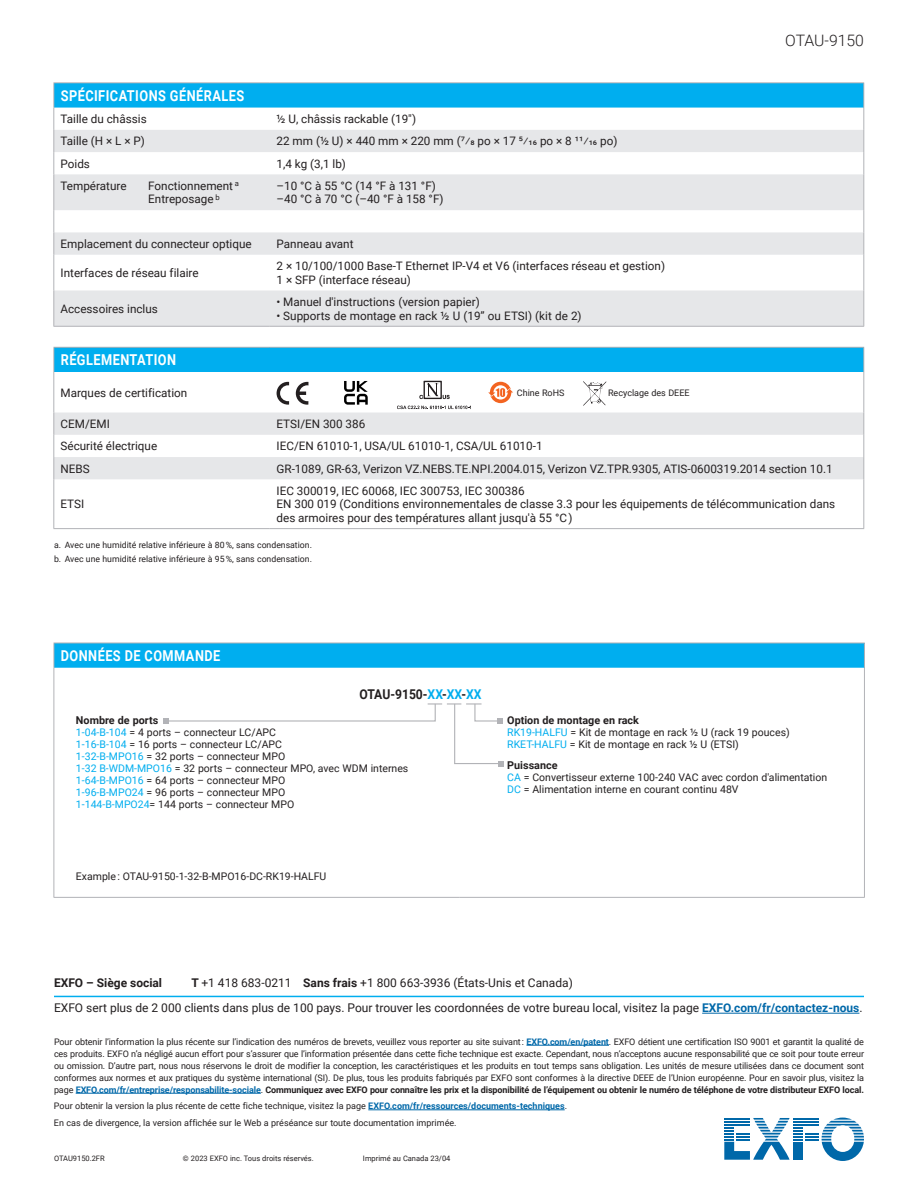
<style>
.page{position:relative;width:918px;height:1188px;background:#fff}
.page>*{position:absolute;margin:0;border:0;box-sizing:border-box;transform-origin:0 0}
.t1{font:300 15.75px "Roboto";letter-spacing:-.005em;color:#231f20}
.t2{font:700 15px "Roboto";letter-spacing:.035em;color:#fff;scale:.85 1}
.t3{font:700 13.5px "Roboto";color:#231f20;scale:.9 1}
.t4{font:12px/25.2px "Roboto";color:#231f20}
.t5{font:700 12px "Roboto";color:#231f20}
.t6{font:11.7px/13.5px "Roboto";color:#231f20}
.t7{font:700 10.8px "Roboto";color:#231f20}
.t8{font:10.5px/12px "Roboto";color:#231f20}
.t9{font:9px/12px "Roboto";color:#231f20;text-align:justify}
.t10{font:8.7px/14.4px "Roboto";color:#231f20}
.t11{font:7.5px "Roboto";color:#231f20}
.s1{color:#00aeef}
.s2{font-weight:700}
.s3{font-weight:700;color:#0068a9}
</style>
<div class="page">
<svg style="left:724px;top:1118px;width:140px;height:43px"></svg>
<hr style="left:724px;top:1124px;width:26px;height:2px;background:#0068a9">
<hr style="left:54px;top:996px;width:810px;height:1px;background:#00aeef">
<hr style="left:702px;top:1013px;width:157px;height:1px;background:#0068a9">
<hr style="left:526px;top:1045px;width:83px;height:1px;background:#0068a9">
<hr style="left:76px;top:1093px;width:185px;height:1px;background:#0068a9">
<hr style="left:368px;top:1110px;width:197px;height:1px;background:#0068a9">
<div style="left:54px;top:643px;width:810px;height:25px;background:#00aeef"></div>
<svg style="left:55px;top:718px;width:809px;height:179px"></svg>
<hr style="left:54px;top:643px;width:405px;height:1px;background:#b2b3b7">
<svg style="left:54px;top:643px;width:1px;height:25px"></svg>
<hr style="left:459px;top:643px;width:406px;height:1px;background:#b2b3b7">
<svg style="left:864px;top:643px;width:1px;height:25px"></svg>
<hr style="left:864px;top:668px;width:1px;height:229px;background:#b2b3b7">
<hr style="left:54px;top:668px;width:1px;height:229px;background:#b2b3b7">
<hr style="left:54px;top:897px;width:405px;height:1px;background:#b2b3b7">
<hr style="left:459px;top:897px;width:406px;height:1px;background:#b2b3b7">
<svg style="left:164px;top:703px;width:340px;height:63px"></svg>
<div style="left:54px;top:83px;width:810px;height:25px;background:#00aeef"></div>
<svg style="left:54px;top:130px;width:809px;height:196px;fill:#e6e7e9"></svg>
<hr style="left:53px;top:82px;width:217px;height:1px;background:#b2b3b7">
<hr style="left:270px;top:82px;width:594px;height:1px;background:#b2b3b7">
<svg style="left:53px;top:83px;width:1px;height:91px"></svg>
<svg style="left:863px;top:83px;width:1px;height:91px"></svg>
<hr style="left:53px;top:174px;width:1px;height:36px;background:#b2b3b7">
<hr style="left:863px;top:174px;width:1px;height:36px;background:#b2b3b7">
<svg style="left:53px;top:210px;width:1px;height:45px"></svg>
<svg style="left:863px;top:210px;width:1px;height:45px"></svg>
<hr style="left:53px;top:255px;width:1px;height:35px;background:#b2b3b7">
<hr style="left:863px;top:255px;width:1px;height:35px;background:#b2b3b7">
<hr style="left:53px;top:290px;width:1px;height:36px;background:#b2b3b7">
<hr style="left:863px;top:290px;width:1px;height:36px;background:#b2b3b7">
<hr style="left:53px;top:326px;width:217px;height:1px;background:#b2b3b7">
<hr style="left:270px;top:326px;width:594px;height:1px;background:#b2b3b7">
<div style="left:54px;top:347px;width:810px;height:25px;background:#00aeef"></div>
<svg style="left:54px;top:372px;width:809px;height:156px"></svg>
<svg style="left:54px;top:413px;width:809px;height:66px;fill:#e6e7e9"></svg>
<hr style="left:53px;top:347px;width:217px;height:1px;background:#b2b3b7">
<svg style="left:53px;top:348px;width:1px;height:24px"></svg>
<hr style="left:270px;top:347px;width:594px;height:1px;background:#b2b3b7">
<svg style="left:863px;top:348px;width:1px;height:24px"></svg>
<hr style="left:53px;top:372px;width:1px;height:41px;background:#b2b3b7">
<hr style="left:863px;top:372px;width:1px;height:41px;background:#b2b3b7">
<svg style="left:53px;top:413px;width:1px;height:66px"></svg>
<svg style="left:863px;top:413px;width:1px;height:66px"></svg>
<hr style="left:53px;top:479px;width:1px;height:49px;background:#b2b3b7">
<hr style="left:863px;top:479px;width:1px;height:49px;background:#b2b3b7">
<hr style="left:53px;top:528px;width:217px;height:1px;background:#b2b3b7">
<hr style="left:270px;top:528px;width:594px;height:1px;background:#b2b3b7">
<svg style="left:296px;top:382px;width:12px;height:23px"></svg>
<svg style="left:277px;top:382px;width:12px;height:23px"></svg>
<svg style="left:344px;top:381px;width:23px;height:24px"></svg>
<svg style="left:419px;top:381px;width:31px;height:18px"></svg>
<svg style="left:397px;top:406px;width:74px;height:3px"></svg>
<svg style="left:488px;top:382px;width:25px;height:21px"></svg>
<svg style="left:583px;top:381px;width:23px;height:25px"></svg>
<h1 class="t1" style="left:785px;top:30px;width:80px">OTAU-9150</h1>
<h2 class="t2" style="left:61px;top:85px;width:217px">SPÉCIFICATIONS GÉNÉRALES</h2>
<p class="t6" style="left:61px;top:112px;width:88px">Taille du châssis</p>
<p class="t6" style="left:277px;top:112px;width:141px">½ U, châssis rackable (19")</p>
<p class="t6" style="left:61px;top:134px;width:86px">Taille (H × L × P)</p>
<p class="t6" style="left:277px;top:134px;width:342px">22 mm (½ U) × 440 mm × 220 mm (7/8 po × 17 5/16 po × 8 11/16 po)</p>
<p class="t6" style="left:61px;top:156px;width:31px">Poids</p>
<p class="t6" style="left:277px;top:156px;width:71px">1,4 kg (3,1 lb)</p>
<p class="t6" style="left:61px;top:179px;width:68px">Température</p>
<p class="t6" style="left:148px;top:179px;width:92px">Fonctionnement <sup>a<br></sup>Entreposage <sup>b</sup></p>
<p class="t6" style="left:277px;top:179px;width:169px">–10 °C à 55 °C (14 °F à 131 °F) –40 °C à 70 °C (–40 °F à 158 °F)</p>
<p class="t6" style="left:61px;top:237px;width:193px">Emplacement du connecteur optique</p>
<p class="t6" style="left:277px;top:237px;width:79px">Panneau avant</p>
<p class="t6" style="left:61px;top:266px;width:140px">Interfaces de réseau filaire</p>
<p class="t6" style="left:277px;top:259px;width:390px">2 × 10/100/1000 Base-T Ethernet IP-V4 et V6 (interfaces réseau et gestion)<br>1 × SFP (interface réseau)</p>
<p class="t6" style="left:61px;top:301px;width:99px">Accessoires inclus</p>
<p class="t6" style="left:277px;top:295px;width:205px">• Manuel d'instructions (version papier)</p>
<p class="t6" style="left:277px;top:308px;width:307px">• Supports de montage en rack ½ U (19” ou ETSI) (kit de 2)</p>
<h2 class="t2" style="left:61px;top:349px;width:137px">RÉGLEMENTATION</h2>
<p class="t6" style="left:61px;top:385px;width:128px">Marques de certification</p>
<p class="t9" style="left:517px;top:387px;width:49px">Chine RoHS</p>
<p class="t9" style="left:608px;top:387px;width:83px">Recyclage des DEEE</p>
<p class="t6" style="left:61px;top:417px;width:51px">CEM/EMI</p>
<p class="t6" style="left:277px;top:417px;width:90px">ETSI/EN 300 386</p>
<p class="t6" style="left:61px;top:439px;width:98px">Sécurité électrique</p>
<p class="t6" style="left:277px;top:439px;width:268px">IEC/EN 61010-1, USA/UL 61010-1, CSA/UL 61010-1</p>
<p class="t6" style="left:61px;top:461px;width:31px">NEBS</p>
<p class="t6" style="left:277px;top:461px;width:558px">GR-1089, GR-63, Verizon VZ.NEBS.TE.NPI.2004.015, Verizon VZ.TPR.9305, ATIS-0600319.2014 section 10.1</p>
<p class="t6" style="left:61px;top:497px;width:25px">ETSI</p>
<p class="t6" style="left:277px;top:484px;width:560px">IEC 300019, IEC 60068, IEC 300753, IEC 300386<br>EN 300 019 (Conditions environnementales de classe 3.3 pour les équipements de télécommunication dans des armoires pour des températures allant jusqu'à 55 °C )</p>
<p class="t10" style="left:54px;top:537px;width:259px">a. Avec une humidité relative inférieure à 80 %, sans condensation. b. Avec une humidité relative inférieure à 95 %, sans condensation.</p>
<h2 class="t2" style="left:61px;top:645px;width:189px">DONNÉES DE COMMANDE</h2>
<h3 class="t3" style="left:360px;top:684px;width:137px">OTAU-9150-<span class="s1">XX</span>-<span class="s1">XX</span>-<span class="s1">XX</span></h3>
<p class="t7" style="left:76px;top:713px;width:84px">Nombre de ports</p>
<p class="t8" style="left:76px;top:726px;width:334px"><span class="s1">1-04-B-104</span> = 4 ports – connecteur LC/APC<br><span class="s1">1-16-B-104</span> = 16 ports – connecteur LC/APC<br><span class="s1">1-32-B-MPO16</span> = 32 ports – connecteur MPO<br><span class="s1">1-32 B-WDM-MPO16</span> = 32 ports – connecteur MPO, avec WDM internes <span class="s1">1-64-B-MPO16</span> = 64 ports – connecteur MPO<br><span class="s1">1-96-B-MPO24</span> = 96 ports – connecteur MPO<br><span class="s1">1-144-B-MPO24</span>= 144 ports – connecteur MPO</p>
<p class="t8" style="left:76px;top:870px;width:252px">Example : OTAU-9150-1-32-B-MPO16-DC-RK19-HALFU</p>
<p class="t7" style="left:507px;top:713px;width:133px">Option de montage en rack</p>
<p class="t8" style="left:507px;top:726px;width:284px"><span class="s1">RK19-HALFU</span> = Kit de montage en rack ½ U (rack 19 pouces)<br><span class="s1">RKET-HALFU</span> = Kit de montage en rack ½ U (ETSI)</p>
<p class="t7" style="left:507px;top:757px;width:52px">Puissance</p>
<p class="t8" style="left:507px;top:770px;width:322px"><span class="s1">CA</span> = Convertisseur externe 100-240 VAC avec cordon d'alimentation<br><span class="s1">DC</span> = Alimentation interne en courant continu 48V</p>
<h3 class="t4" style="left:54px;top:970px;width:810px;text-indent:137px"><span class="s2">T</span> +1 418 683-0211 <span class="s2">Sans frais</span> +1 800 663-3936 (États-Unis et Canada)<br>EXFO sert plus de 2 000 clients dans plus de 100 pays. Pour trouver les coordonnées de votre bureau local, visitez la page <span class="s3">EXFO.com/fr/contactez-nous</span>.</h3>
<p class="t9" style="left:54px;top:1035px;width:812px">Pour obtenir l’information la plus récente sur l’indication des numéros de brevets, veuillez vous reporter au site suivant : <span class="s3">EXFO.com/en/patent</span>. EXFO détient une certification ISO 9001 et garantit la qualité de ces produits. EXFO n’a négligé aucun effort pour s’assurer que l’information présentée dans cette fiche technique est exacte. Cependant, nous n’acceptons aucune responsabilité que ce soit pour toute erreur ou omission. D’autre part, nous nous réservons le droit de modifier la conception, les caractéristiques et les produits en tout temps sans obligation. Les unités de mesure utilisées dans ce document sont conformes aux normes et aux pratiques du système international (SI). De plus, tous les produits fabriqués par EXFO sont conformes à la directive DEEE de l’Union européenne. Pour en savoir plus, visitez la page <span class="s3">EXFO.com/fr/entreprise/responsabilite-sociale</span>. <span class="s2">Communiquez avec EXFO pour connaître les prix et la disponibilité de l’équipement ou obtenir le numéro de téléphone de votre distributeur EXFO local.</span></p>
<p class="t9" style="left:54px;top:1097px;width:515px;line-height:16.6px">Pour obtenir la version la plus récente de cette fiche technique, visitez la page <span class="s3">EXFO.com/fr/ressources/documents-techniques</span>.<br>En cas de divergence, la version affichée sur le Web a préséance sur toute documentation imprimée.</p>
<h3 class="t5" style="left:54px;top:974px;width:110px">EXFO – Siège social</h3>
<p class="t11" style="left:54px;top:1153px;width:52px">OTAU9150.2FR</p>
<p class="t11" style="left:183px;top:1153px;width:132px">© 2023 EXFO inc. Tous droits réservés.</p>
<p class="t11" style="left:363px;top:1153px;width:89px">Imprimé au Canada 23/04</p>
</div>
